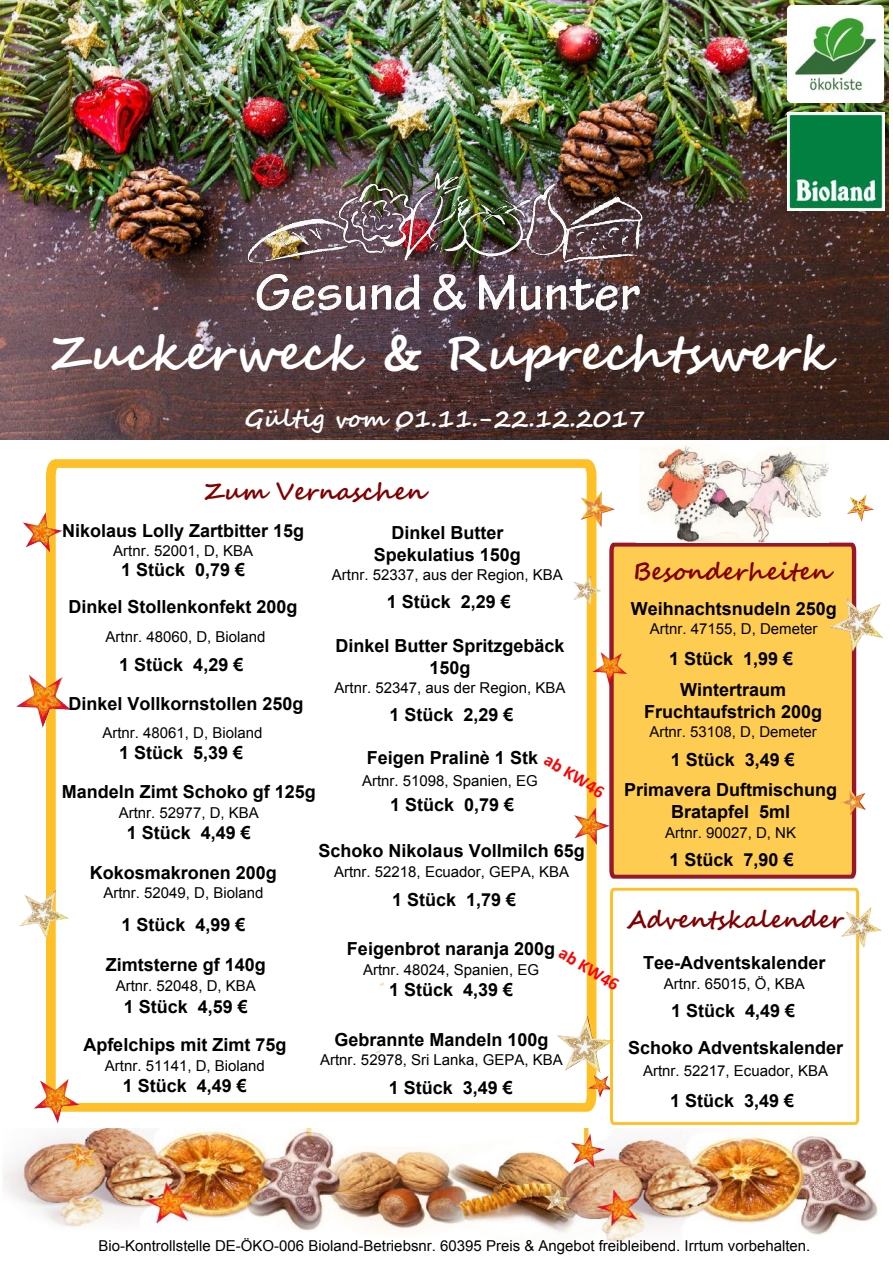
<style>
.page{position:relative;width:893px;height:1263px;background:#fff}
.page>*{position:absolute;margin:0;border:0;box-sizing:border-box;transform-origin:0 0}
.t1{font:700 48px "Segoe Script";color:#fff}
.t2{font:700 24px "Segoe Script";color:#800000}
.t3{font:700 24px "Segoe Script";color:#fff}
.t4{font:700 18px/21.8px "Arial";color:#000;text-align:center}
.t5{font:700 18px/21.8px "Arial";color:#000;text-align:center}
.t6{font:700 18px "Calibri";color:#f00}
.t7{font:15px "Arial";color:#000}
.t8{font:15px "Arial";color:#000}
.s1{font-style:inherit}
</style>
<div class="page">
<img style="left:0;top:0;width:888px;height:439px">
<div style="left:609px;top:542px;width:248px;height:337px;background:#ffcc52"></div>
<img style="left:636px;top:443px;width:192px;height:100px">
<img style="left:3px;top:1128px;width:875px;height:115px">
<svg style="left:46px;top:459px;width:551px;height:653px"></svg>
<img style="left:574px;top:807px;width:36px;height:38px">
<img style="left:557px;top:1016px;width:52px;height:57px">
<img style="left:588px;top:1074px;width:21px;height:24px">
<img style="left:581px;top:491px;width:34px;height:36px">
<img style="left:16px;top:674px;width:56px;height:54px">
<img style="left:22px;top:512px;width:41px;height:41px">
<img style="left:840px;top:788px;width:26px;height:27px">
<svg style="left:380px;top:983px;width:4px;height:3px"></svg>
<svg style="left:376px;top:1050px;width:5px;height:4px"></svg>
<img style="left:592px;top:651px;width:35px;height:34px">
<img style="left:573px;top:575px;width:28px;height:31px">
<img style="left:19px;top:890px;width:50px;height:50px">
<img style="left:570px;top:1133px;width:35px;height:35px">
<img style="left:847px;top:494px;width:27px;height:27px">
<img style="left:34px;top:1078px;width:46px;height:45px">
<img style="left:829px;top:597px;width:54px;height:55px">
<svg style="left:609px;top:887px;width:251px;height:238px"></svg>
<img style="left:841px;top:907px;width:41px;height:41px">
<img style="left:243px;top:171px;width:405px;height:140px">
<img style="left:787px;top:6px;width:96px;height:96px">
<img style="left:787px;top:113px;width:98px;height:97px">
<h1 class="t1" style="left:49px;top:314px;width:785px">Zuckerweck &amp; Ruprechtswerk</h1>
<h2 class="t3" style="left:245px;top:399px;width:403px">Gültig vom 01.11.-22.12.2017</h2>
<h2 class="t2" style="left:203px;top:472px;width:223px">Zum Vernaschen</h2>
<p class="t4" style="left:62px;top:520px;width:244px">Nikolaus Lolly Zartbitter 15g</p>
<p class="t8" style="left:113px;top:541px;width:142px">Artnr. 5<span class="s1">2001</span>, D, KBA</p>
<p class="t4" style="left:121px;top:560px;width:126px">1 Stück 0,79 €</p>
<p class="t5" style="left:374px;top:523px;width:149px">Dinkel Butter<br>Spekulatius 150g</p>
<p class="t7" style="left:332px;top:565px;width:232px"><span class="s1">Artnr. 5</span>2337<span class="s1">,</span> aus der Region<span class="s1">, KBA</span></p>
<p class="t4" style="left:387px;top:592px;width:126px">1 Stück <span class="s1">2</span>,29 €</p>
<p class="t4" style="left:335px;top:635px;width:231px">Dinkel Butter Spritzgebäck<br>150g</p>
<p class="t7" style="left:334px;top:678px;width:232px"><span class="s1">Artnr.</span> 52347<span class="s1">,</span> aus der Region<span class="s1">,</span> KBA</p>
<p class="t4" style="left:389px;top:705px;width:126px">1 Stück 2,29 €</p>
<p class="t4" style="left:367px;top:747px;width:173px">Feigen Pralinè 1 Stk</p>
<p class="t7" style="left:362px;top:771px;width:177px"><span class="s1">Artnr.</span> 51098<span class="s1">,</span> Spanien<span class="s1">,</span> EG</p>
<p class="t4" style="left:390px;top:794px;width:126px">1 Stück 0,79 €</p>
<p class="t4" style="left:319px;top:841px;width:268px">Schoko Nikolaus Vollmilch 65g</p>
<p class="t7" style="left:334px;top:862px;width:237px">Artnr. 52218, Ecuador, GEPA, KBA</p>
<p class="t4" style="left:392px;top:889px;width:126px">1 Stück 1,79 €</p>
<p class="t4" style="left:347px;top:938px;width:210px">Feigenbrot naranja 200g</p>
<p class="t7" style="left:363px;top:960px;width:177px"><span class="s1">Artnr.</span> 48024<span class="s1">,</span> Spanien, EG</p>
<p class="t4" style="left:389px;top:979px;width:126px">1 Stück 4,39 €</p>
<p class="t4" style="left:334px;top:1029px;width:216px">Gebrannte Mandeln 100g</p>
<p class="t7" style="left:320px;top:1050px;width:244px"><span class="s1">Artnr.</span> 52978<span class="s1">,</span> Sri Lanka, GEPA, KBA</p>
<p class="t4" style="left:389px;top:1077px;width:126px">1 Stück 3,49 €</p>
<h2 class="t2" style="left:633px;top:552px;width:199px">Besonderheiten</h2>
<p class="t4" style="left:631px;top:598px;width:208px">Weihnachtsnudeln 2<span class="s1">50g</span></p>
<p class="t7" style="left:650px;top:619px;width:169px"><span class="s1">Artnr.</span> 47155<span class="s1">, D,</span> Demeter</p>
<p class="t4" style="left:669px;top:648px;width:126px">1 Stück 1,99 €</p>
<p class="t4" style="left:69px;top:597px;width:231px">Dinkel Stollenkonfekt 200g</p>
<p class="t7" style="left:106px;top:627px;width:162px"><span class="s1">Artnr.</span> 48060<span class="s1">, D,</span> Bioland</p>
<p class="t4" style="left:68px;top:646px;width:237px;line-height:39.2px">1 Stück 4,29 €<br>Dinkel Vollkornstollen 250g</p>
<p class="t7" style="left:102px;top:723px;width:162px"><span class="s1">Artnr.</span> 48061<span class="s1">, D,</span> Bioland</p>
<p class="t4" style="left:62px;top:734px;width:255px;line-height:38.7px;text-align:left;text-indent:57px">1 Stück 5,39 €<br>Mandeln Zimt Schoko gf 125g</p>
<p class="t8" style="left:119px;top:803px;width:142px">Artnr. <span class="s1">52977</span>, D, KBA</p>
<p class="t4" style="left:127px;top:822px;width:126px">1 Stück 4,49 €</p>
<p class="t4" style="left:90px;top:862px;width:189px">Kokosmakronen 200g</p>
<p class="t7" style="left:103px;top:883px;width:162px"><span class="s1">Artnr.</span> 52049<span class="s1">, D,</span> Bioland</p>
<p class="t4" style="left:121px;top:915px;width:126px">1 Stück 4,99 €</p>
<p class="t4" style="left:106px;top:955px;width:162px">Zimtsterne gf 140g</p>
<p class="t8" style="left:116px;top:976px;width:142px">Artnr. <span class="s1">52048</span>, D, KBA</p>
<p class="t4" style="left:124px;top:996px;width:126px">1 Stück 4,59 €</p>
<p class="t4" style="left:644px;top:679px;width:180px">Wintertraum<br>Fruchtaufstrich 200g</p>
<p class="t7" style="left:649px;top:722px;width:169px"><span class="s1">Artnr.</span> 53108<span class="s1">,</span> D<span class="s1">,</span> Demeter</p>
<p class="t4" style="left:671px;top:749px;width:126px">1 Stück 3,49 €</p>
<p class="t6" style="left:552px;top:748px;width:69px;rotate:32deg">ab KW46</p>
<p class="t4" style="left:624px;top:780px;width:215px">Primavera Duftmischung<br>Bratapfel 5ml</p>
<p class="t7" style="left:665px;top:822px;width:132px"><span class="s1">Artnr.</span> 90027<span class="s1">,</span> D, NK</p>
<p class="t4" style="left:670px;top:850px;width:126px">1 Stück 7,90 €</p>
<h2 class="t2" style="left:627px;top:900px;width:218px">Adventskalender</h2>
<p class="t5" style="left:643px;top:953px;width:184px">Tee-Adventskalender</p>
<p class="t8" style="left:664px;top:974px;width:142px">Artnr. <span class="s1">65015</span>, Ö, KBA</p>
<p class="t5" style="left:671px;top:1000px;width:126px">1 Stück 4,49 €</p>
<p class="t6" style="left:567px;top:941px;width:69px;rotate:32deg">ab KW46</p>
<p class="t4" style="left:83px;top:1034px;width:205px">Apfelchips mit Zimt 75g</p>
<p class="t7" style="left:105px;top:1056px;width:162px"><span class="s1">Artnr.</span> 51141<span class="s1">, D,</span> Bioland</p>
<p class="t4" style="left:123px;top:1076px;width:126px">1 Stück 4,49 €</p>
<p class="t5" style="left:628px;top:1037px;width:217px"><span class="s1">Schoko</span> Adventskalender</p>
<p class="t7" style="left:643px;top:1061px;width:187px"><span class="s1">Artnr.</span> 52217<span class="s1">,</span> Ecuador<span class="s1">, KBA</span></p>
<p class="t5" style="left:670px;top:1090px;width:126px">1 Stück <span class="s1">3</span>,49 €</p>
<p class="t8" style="left:98px;top:1236px;width:714px">Bio-Kontrollstelle DE-ÖKO-006 Bioland-Betriebsnr. 60395 Preis &amp; Angebot freibleibend. Irrtum vorbehalten.</p>
</div>
